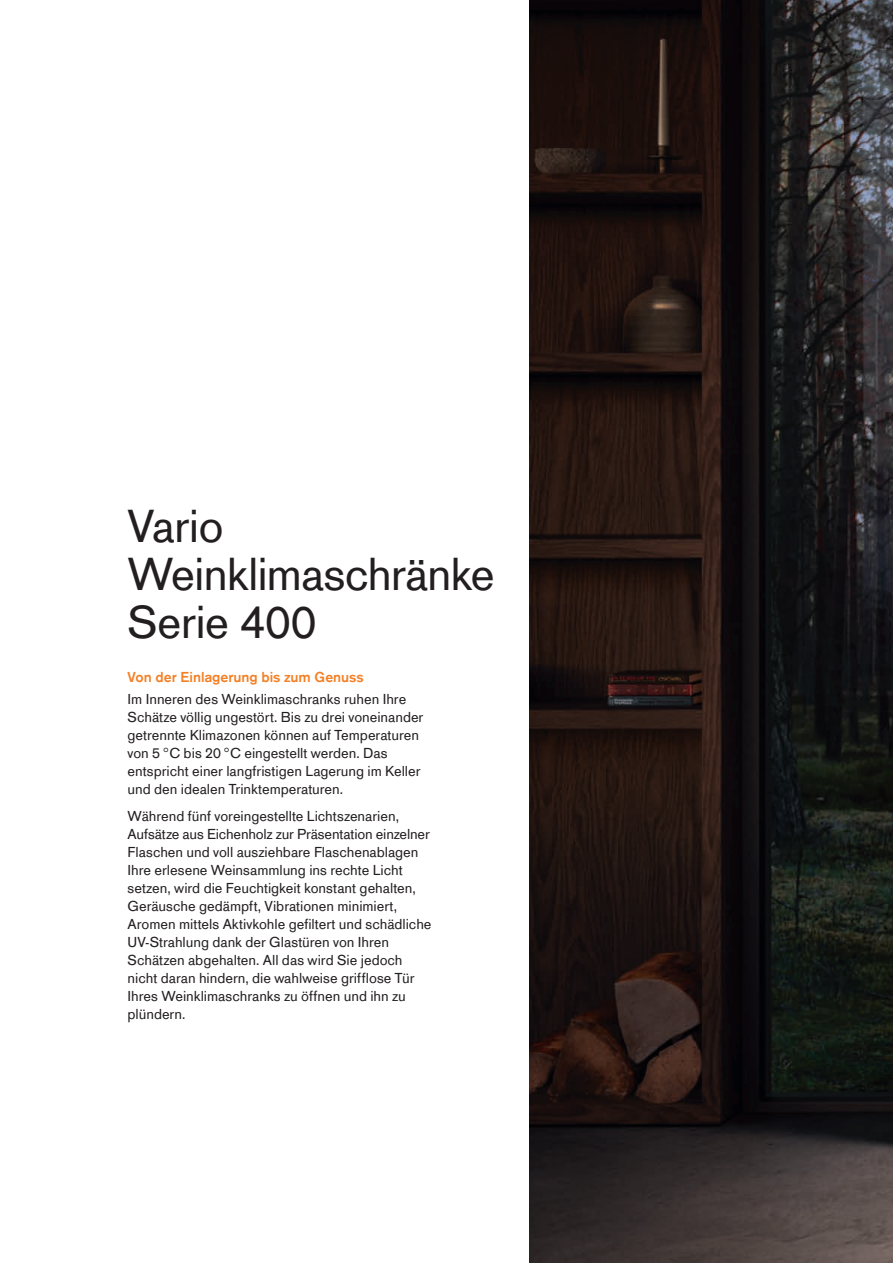
<style>
.page{position:relative;width:893px;height:1263px;background:#fff}
.page>*{position:absolute;margin:0;border:0;box-sizing:border-box;transform-origin:0 0}
.t1{font:48px/48px "Gaggenau";letter-spacing:-.02em;color:#231f20}
.t2{font:15px/18px "Gaggenau";letter-spacing:-.005em;color:#231f20}
.t3{font:700 15px "Gaggenau";letter-spacing:-.005em;color:#f48026}
</style>
<div class="page">
<img style="left:530px;top:0;width:363px;height:1263px">
<h1 class="t1" style="left:128px;top:502px;width:369px">Vario<br>Weinklimaschränke<br>Serie 400</h1>
<p class="t3" style="left:128px;top:668px;width:238px">Von der Einlagerung bis zum Genuss</p>
<p class="t2" style="left:128px;top:690px;width:297px">Im Inneren des Weinklimaschranks ruhen Ihre Schätze völlig ungestört. Bis zu drei voneinander getrennte Klimazonen können auf Temperaturen von 5°C bis 20°C eingestellt werden. Das entspricht einer langfristigen Lagerung im Keller und den idealen Trinktemperaturen.</p>
<p class="t2" style="left:128px;top:806px;width:306px">Während fünf voreingestellte Lichtszenarien, Aufsätze aus Eichenholz zur Präsentation einzelner Flaschen und voll ausziehbare Flaschenablagen Ihre erlesene Weinsammlung ins rechte Licht setzen, wird die Feuchtigkeit konstant gehalten, Geräusche gedämpft, Vibrationen minimiert, Aromen mittels Aktivkohle gefiltert und schädliche UV-Strahlung dank der Glastüren von Ihren Schätzen abgehalten. All das wird Sie jedoch nicht daran hindern, die wahlweise grifflose Tür Ihres Weinklimaschranks zu öffnen und ihn zu plündern.</p>
</div>
